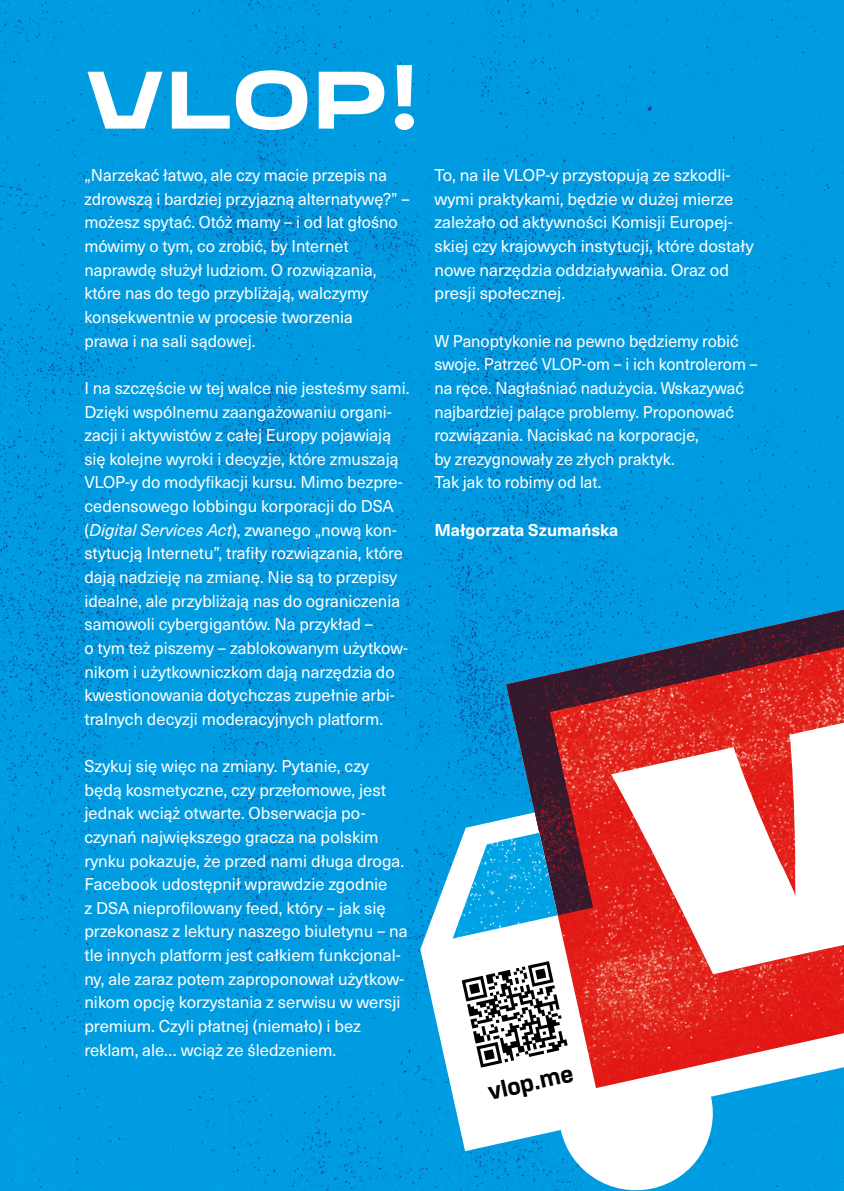
<style>
.page{position:relative;width:844px;height:1191px;background:#fff}
.page>*{position:absolute;margin:0;border:0;box-sizing:border-box;transform-origin:0 0}
.t1{font:87.5px "Nordt";color:#fff}
.t2{font:800 22.75px "Masifa";color:#000}
.t3{font:16.8px/23.6px "Neue Haas Unica Pro";color:#fff}
.t4{font:16.8px/23.6px "Neue Haas Unica Pro";color:#fff;scale:.96 1}
.t5{font:700 16.8px "Neue Haas Unica Pro";color:#fff}
.s1{font-style:italic}
</style>
<div class="page">
<img style="left:0;top:0;width:843px;height:1191px">
<svg style="left:420px;top:610px;width:423px;height:581px"></svg>
<img style="left:452px;top:832px;width:105px;height:106px">
<h1 class="t1" style="left:84px;top:46px;width:337px">vlop!</h1>
<p class="t3" style="left:84px;top:164px;width:326px">„Narzekać łatwo, ale czy macie przepis na zdrowszą i bardziej przyjazną alternatywę?” – możesz spytać. Otóż mamy – i od lat głośno mówimy o tym, co zrobić, by Internet naprawdę służył ludziom. O rozwiązania, które nas do tego przybliżają, walczymy konsekwentnie w procesie tworzenia<br>prawa i na sali sądowej.</p>
<p class="t3" style="left:84px;top:376px;width:326px">I na szczęście w tej walce nie jesteśmy sami.<br>Dzięki wspólnemu zaangażowaniu organi&shy;zacji i aktywistów z całej Europy pojawiają się kolejne wyroki i decyzje, które zmuszają VLOP-y do modyfikacji kursu. Mimo bezpre&shy;cedensowego lobbingu korporacji do DSA (<span class="s1">Digital Services Act</span>), zwanego „nową kon&shy;stytucją Internetu”, trafiły rozwiązania, które dają nadzieję na zmianę. Nie są to przepisy idealne, ale przybliżają nas do ograniczenia samowoli cybergigantów. Na przykład –<br>o tym też piszemy – zablokowanym użytkow&shy;nikom i użytkowniczkom dają narzędzia do kwestionowania dotychczas zupełnie arbi&shy;tralnych decyzji moderacyjnych platform.</p>
<p class="t3" style="left:84px;top:754px;width:325px">Szykuj się więc na zmiany. Pytanie, czy będą kosmetyczne, czy przełomowe, jest jednak wciąż otwarte. Obserwacja po&shy;czynań największego gracza na polskim rynku pokazuje, że przed nami długa droga.<br>Facebook udostępnił wprawdzie zgodnie<br>z DSA nieprofilowany feed, który – jak się przekonasz z lektury naszego biuletynu – na tle innych platform jest całkiem funkcjonal&shy;ny, ale zaraz potem zaproponował użytkow&shy;nikom opcję korzystania z serwisu w wersji premium. Czyli płatnej (niemało) i bez reklam, ale… wciąż ze śledzeniem.</p>
<p class="t3" style="left:434px;top:164px;width:320px">To, na ile VLOP-y przystopują ze szkodli&shy;wymi praktykami, będzie w dużej mierze zależało od aktywności Komisji Europej&shy;skiej czy krajowych instytucji, które dostały nowe narzędzia oddziaływania. Oraz od presji społecznej.</p>
<p class="t4" style="left:434px;top:329px;width:338px">W Panoptykonie na pewno będziemy robić swoje. Patrzeć VLOP-om – i ich kontrolerom – na ręce. Nagłaśniać nadużycia. Wskazywać najbardziej palące problemy. Proponować rozwiązania. Naciskać na korporacje,<br>by zrezygnowały ze złych praktyk.<br>Tak jak to robimy od lat.</p>
<p class="t5" style="left:434px;top:519px;width:185px">Małgorzata Szumańska</p>
<h2 class="t2" style="left:485px;top:1078px;width:88px;rotate:-12deg">vlop.me</h2>
</div>
